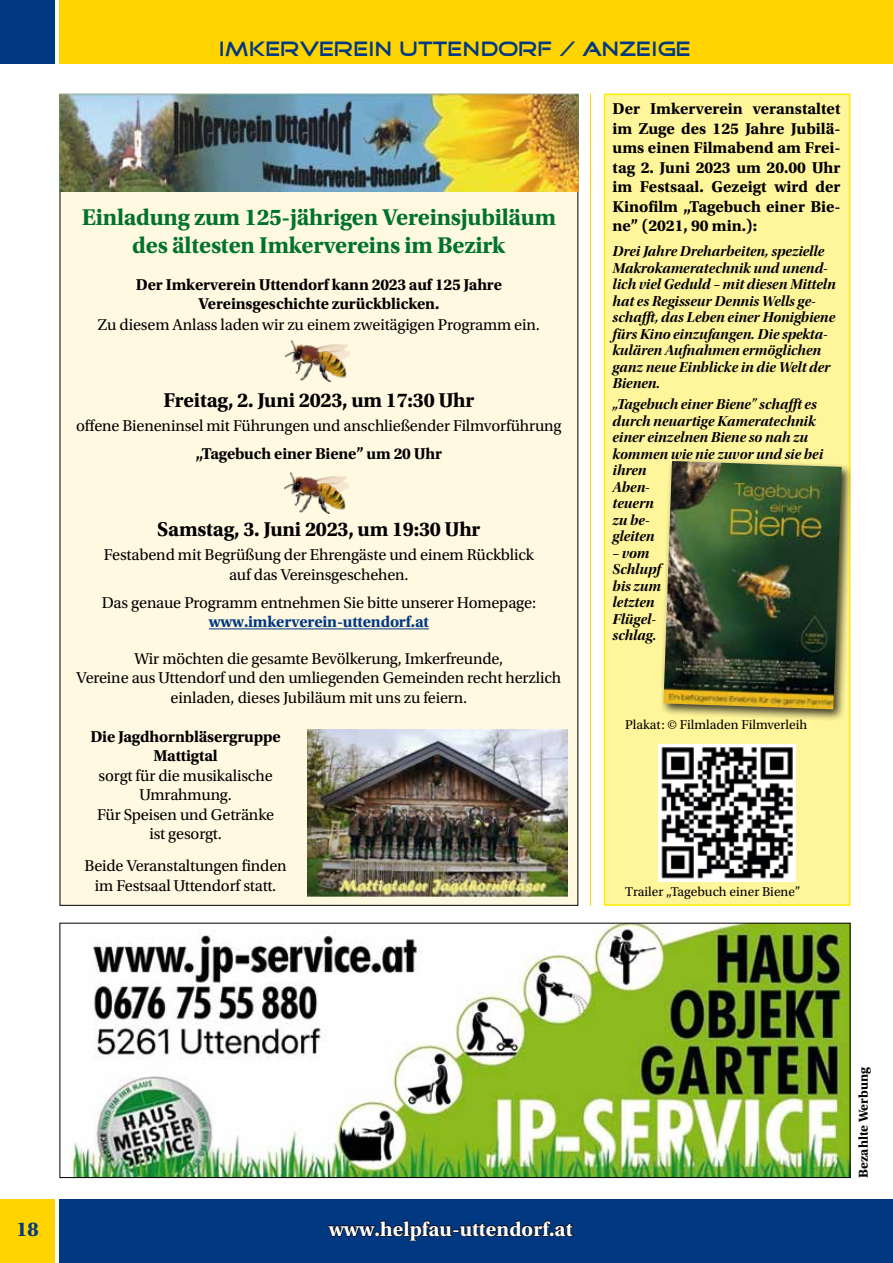
<style>
.page{position:relative;width:893px;height:1263px;background:#fff}
.page>*{position:absolute;margin:0;border:0;box-sizing:border-box;transform-origin:0 0}
.t1{font:700 24px/28px "Utopia Std";letter-spacing:-.01em;color:#00722e;text-align:center}
.t2{font:700 21px "Utopia Std";letter-spacing:-.01em;color:#000}
.t3{font:21px "Good Times";color:#003882}
.t4{font:700 21px "Utopia Std";color:#fff}
.t5{font:700 21px "Utopia Std";color:#003882}
.t6{font:16.5px/19.5px "Utopia Std";letter-spacing:-.01em;color:#000;text-align:center}
.t7{font:700 16.5px/19.5px "Utopia Std";letter-spacing:-.01em;color:#000;text-align:center}
.t8{font:700 16.5px "Utopia Std";letter-spacing:-.01em;color:#003882}
.t9{font:15px/16.5px "Utopia Std Bold Disp It";color:#000}
.t10{font:13.5px "Utopia Std";color:#000}
.t11{font:700 13.5px "Utopia Std";color:#000}
</style>
<div class="page">
<div style="left:60px;top:1199px;width:833px;height:64px;background:#003882"></div>
<div style="left:0;top:1199px;width:55px;height:64px;background:#ffd400"></div>
<div style="left:60px;top:0;width:833px;height:64px;background:#ffd400"></div>
<svg style="left:327px;top:1220px;width:247px;height:21px"></svg>
<div style="left:0;top:0;width:55px;height:64px;background:#003882"></div>
<div style="left:60px;top:94px;width:518px;height:811px;background:#fff9e2"></div>
<img style="left:71px;top:925px;width:777px;height:251px">
<div style="left:60px;top:923px;width:790px;height:255px;border:1px solid #000"></div>
<hr style="left:590px;top:94px;width:1px;height:812px;background:#ffd400">
<hr style="left:209px;top:628px;width:220px;height:1px;background:#003882">
<img style="left:60px;top:94px;width:518px;height:97px">
<img style="left:308px;top:730px;width:259px;height:167px">
<div style="left:605px;top:94px;width:245px;height:811px;background:#fff59b"></div>
<div style="left:604px;top:94px;width:246px;height:812px;border:2px solid #ffed00"></div>
<div style="left:660px;top:457px;width:194px;height:265px;background:#000;opacity:.75"></div>
<img style="left:663px;top:461px;width:179px;height:248px">
<img style="left:658px;top:744px;width:137px;height:137px">
<img style="left:286px;top:340px;width:63px;height:41px">
<img style="left:285px;top:473px;width:64px;height:41px">
<p class="t3" style="left:219px;top:39px;width:474px">IMKERVEREIN UTTENDORF / ANZEIGE</p>
<h1 class="t1" style="left:82px;top:203px;width:476px">Einladung zum 125-jährigen Vereinsjubiläum des ältesten Imkervereins im Bezirk</h1>
<p class="t7" style="left:136px;top:275px;width:368px">Der Imkerverein Uttendorf kann 2023 auf 125 Jahre<br>Vereinsgeschichte zurückblicken.</p>
<p class="t6" style="left:98px;top:315px;width:443px">Zu diesem Anlass laden wir zu einem zweitägigen Programm ein.</p>
<p class="t2" style="left:163px;top:388px;width:312px">Freitag, 2. Juni 2023, um 17:30 Uhr</p>
<p class="t6" style="left:76px;top:416px;width:487px">offene Bieneninsel mit Führungen und anschließender Filmvorführung</p>
<p class="t7" style="left:196px;top:444px;width:248px">„Tagebuch einer Biene” um 20 Uhr</p>
<p class="t2" style="left:157px;top:517px;width:325px">Samstag, 3. Juni 2023, um 19:30 Uhr</p>
<p class="t6" style="left:104px;top:545px;width:432px">Festabend mit Begrüßung der Ehrengäste und einem Rückblick auf das Vereinsgeschehen.</p>
<p class="t6" style="left:102px;top:593px;width:436px">Das genaue Programm entnehmen Sie bitte unserer Homepage:</p>
<p class="t8" style="left:209px;top:612px;width:222px">www.imkerverein-uttendorf.at</p>
<p class="t6" style="left:77px;top:649px;width:486px">Wir möchten die gesamte Bevölkerung, Imkerfreunde,<br>Vereine aus Uttendorf und den umliegenden Gemeinden recht herzlich einladen, dieses Jubiläum mit uns zu feiern.</p>
<p class="t7" style="left:90px;top:727px;width:192px">Die Jagdhornbläsergruppe<br>Mattigtal</p>
<p class="t6" style="left:97px;top:766px;width:179px">sorgt für die musikalische<br>Umrahmung.<br>Für Speisen und Getränke ist gesorgt.</p>
<p class="t6" style="left:84px;top:856px;width:204px">Beide Veranstaltungen finden im Festsaal Uttendorf statt.</p>
<p class="t7" style="left:613px;top:99px;width:230px;text-align:justify">Der Imkerverein veranstaltet im Zuge des 125 Jahre Jubilä&shy;ums einen Filmabend am Frei&shy;tag 2. Juni 2023 um 20.00 Uhr im Festsaal. Gezeigt wird der Kinofilm „Tagebuch einer Bie&shy;ne” (2021, 90 min.):</p>
<p class="t9" style="left:613px;top:243px;width:225px">Drei Jahre Dreharbeiten, spezielle<br>Makrokameratechnik und unend&shy;lich viel Geduld – mit diesen Mitteln hat es Regisseur Dennis Wells ge&shy;schafft, das Leben einer Honigbiene fürs Kino einzufangen. Die spekta&shy;kulären Aufnahmen ermöglichen ganz neue Einblicke in die Welt der<br>Bienen.</p>
<p class="t9" style="left:613px;top:396px;width:212px">„Tagebuch einer Biene” schafft es durch neuartige Kameratechnik einer einzelnen Biene so nah zu kommen wie nie zuvor und sie bei ihren<br>Aben-<br>teuern<br>zu be-<br>gleiten</p>
<p class="t9" style="left:613px;top:545px;width:50px">– vom<br>Schlupf bis zum letzten<br>Flügel&shy;schlag.</p>
<p class="t10" style="left:625px;top:717px;width:184px">Plakat: © Filmladen Filmverleih</p>
<p class="t10" style="left:625px;top:885px;width:177px">Trailer „Tagebuch einer Biene”</p>
<p class="t5" style="left:16px;top:1217px;width:24px">18</p>
<p class="t4" style="left:329px;top:1217px;width:246px">www.helpfau-uttendorf.at</p>
<p class="t11" style="left:855px;top:1178px;width:112px;rotate:-90deg">Bezahlte Werbung</p>
</div>
